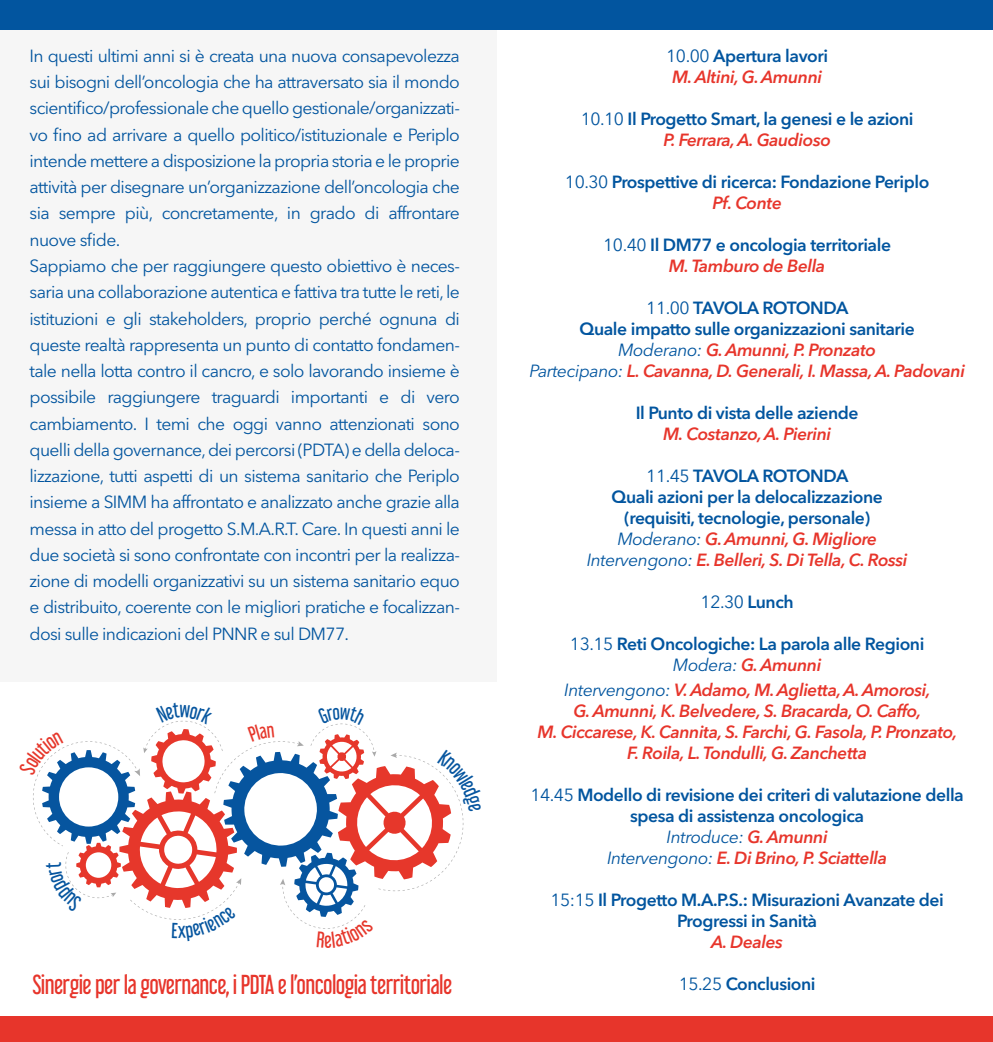
<style>
.page{position:relative;width:993px;height:1042px;background:#fff}
.page>*{position:absolute;margin:0;border:0;box-sizing:border-box;transform-origin:0 0}
.t1{font:24.5px "Libel Suit Rg";letter-spacing:-.025em;color:#e7352b}
.t2{font:17.5px/26.2px "Avenir Next LT Pro";letter-spacing:-.035em;color:#02559f}
.t3{font:600 17.5px/21px "Avenir Next LT Pro";letter-spacing:-.025em;color:#02559f;text-align:center}
.t4{font:italic 600 17.5px/21px "Avenir Next LT Pro";letter-spacing:-.025em;color:#e7352b;text-align:center}
.s1{font-weight:400;font-style:normal;color:#02559f}
.s2{font-style:normal;color:#02559f}
.s3{font-weight:400}
.s4{font-style:italic;color:#e7352b}
.s5{font-weight:400;color:#02559f}
.s6{font-weight:400;font-style:italic}
.s7{font-weight:600}
</style>
<div class="page">
<div style="left:0;top:0;width:496px;height:681px;background:#f6f6f6"></div>
<div style="left:0;top:0;width:992px;height:29px;background:#02559f"></div>
<div style="left:0;top:1016px;width:992px;height:26px;background:#e7352b"></div>
<svg style="left:33px;top:720px;width:431px;height:209px"></svg>
<p class="t2" style="left:30px;top:43px;width:432px">In questi ultimi anni si è creata una nuova consapevolezza sui bisogni dell’oncologia che ha attraversato sia il mondo scientifico/professionale che quello gestionale/organizzati&shy;vo fino ad arrivare a quello politico/istituzionale e Periplo intende mettere a disposizione la propria storia e le proprie attività per disegnare un’organizzazione dell’oncologia che sia sempre più, concretamente, in grado di affrontare nuove sfide.<br>Sappiamo che per raggiungere questo obiettivo è neces&shy;saria una collaborazione autentica e fattiva tra tutte le reti, le istituzioni e gli stakeholders, proprio perché ognuna di queste realtà rappresenta un punto di contatto fondamen&shy;tale nella lotta contro il cancro, e solo lavorando insieme è possibile raggiungere traguardi importanti e di vero cambiamento. I temi che oggi vanno attenzionati sono quelli della governance, dei percorsi (PDTA) e della deloca&shy;lizzazione, tutti aspetti di un sistema sanitario che Periplo insieme a SIMM ha affrontato e analizzato anche grazie alla messa in atto del progetto S.M.A.R.T. Care. In questi anni le due società si sono confrontate con incontri per la realizza&shy;zione di modelli organizzativi su un sistema sanitario equo e distribuito, coerente con le migliori pratiche e focalizzan&shy;dosi sulle indicazioni del PNNR e sul DM77.</p>
<p class="t4" style="left:666px;top:45px;width:163px"><span class="s1">10.00</span> <span class="s2">Apertura lavori<br></span>M. Altini, G. Amunni</p>
<p class="t3" style="left:580px;top:108px;width:334px"><span class="s3">10.10</span> Il Progetto Smart, la genesi e le azioni<br><span class="s4">P. Ferrara, A. Gaudioso</span></p>
<p class="t3" style="left:564px;top:171px;width:366px"><span class="s3">10.30</span> Prospettive di ricerca: Fondazione Periplo<br><span class="s4">Pf. Conte</span></p>
<p class="t3" style="left:603px;top:234px;width:289px"><span class="s3">10.40</span> Il DM77 e oncologia territoriale<br><span class="s4">M. Tamburo de Bella</span></p>
<p class="t4" style="left:529px;top:297px;width:437px"><span class="s1">11.00</span> <span class="s2">TAVOLA ROTONDA<br>Quale impatto sulle organizzazioni sanitarie<br></span><span class="s5">Moderano:</span> G. Amunni, P. Pronzato<br><span class="s5">Partecipano:</span> L. Cavanna, D. Generali, I. Massa, A. Padovani</p>
<p class="t3" style="left:635px;top:402px;width:224px">Il Punto di vista delle aziende</p>
<p class="t4" style="left:663px;top:423px;width:169px">M. Costanzo, A. Pierini</p>
<p class="t3" style="left:586px;top:465px;width:322px"><span class="s3">11.45</span> TAVOLA ROTONDA<br>Quali azioni per la delocalizzazione (requisiti, tecnologie, personale)<br><span class="s6">Moderano:</span> <span class="s4">G. Amunni, G. Migliore </span><span class="s6">Intervengono:</span> <span class="s4">E. Belleri, S. Di Tella, C. Rossi</span></p>
<p class="t2" style="left:700px;top:589px;width:95px">12.30 <span class="s7">Lunch</span></p>
<p class="t3" style="left:569px;top:633px;width:356px"><span class="s3">13.15</span> Reti Oncologiche: La parola alle Regioni<br><span class="s6">Modera:</span> <span class="s4">G. Amunni</span></p>
<p class="t4" style="left:537px;top:679px;width:421px"><span class="s5">Intervengono:</span> V. Adamo, M. Aglietta, A. Amorosi,<br>G. Amunni, K. Belvedere, S. Bracarda, O. Caffo,<br>M. Ciccarese, K. Cannita, S. Farchi, G. Fasola, P. Pronzato, F. Roila, L. Tondulli, G. Zanchetta</p>
<p class="t3" style="left:530px;top:784px;width:435px"><span class="s3">14.45</span> Modello di revisione dei criteri di valutazione della spesa di assistenza oncologica<br><span class="s6">Introduce:</span> <span class="s4">G. Amunni<br></span><span class="s6">Intervengono:</span> <span class="s4">E. Di Brino, P. Sciattella</span></p>
<p class="t3" style="left:550px;top:889px;width:395px"><span class="s3">15:15</span> Il Progetto M.A.P.S.: Misurazioni Avanzate dei<br>Progressi in Sanità</p>
<p class="t4" style="left:711px;top:931px;width:73px">A. Deales</p>
<p class="t3" style="left:678px;top:973px;width:138px"><span class="s3">15.25</span> Conclusioni</p>
<h1 class="t1" style="left:32px;top:964px;width:421px">Sinergie per la governance, i PDTA e l’oncologia territoriale</h1>
</div>
